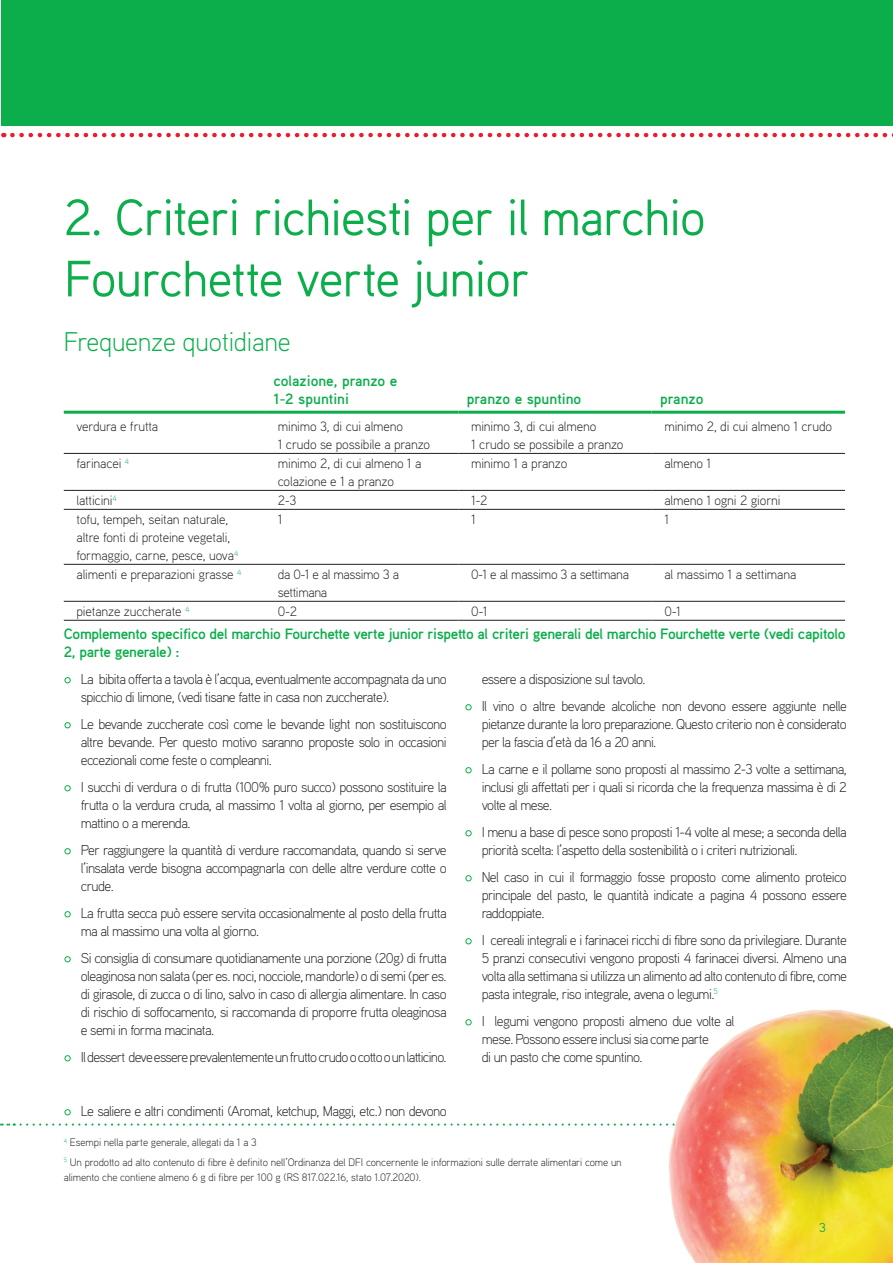
<style>
.page{position:relative;width:893px;height:1263px;background:#fff}
.page>*{position:absolute;margin:0;border:0;box-sizing:border-box;transform-origin:0 0}
.t1{font:51px/61.2px "Aaux Pro OT";letter-spacing:-.04em;color:#0cae4c}
.t2{font:300 27px "Aaux Pro OT";letter-spacing:-.01em;color:#0cae4c}
.t3{font:700 15px/18px "Aaux Pro OT";letter-spacing:-.025em;color:#0cae4c}
.t4{font:700 15px/18px "Aaux Pro OT";color:#0cae4c}
.t5{font:300 14.25px/18px "Aaux Pro OT";letter-spacing:-.04em;color:#231f20;text-align:justify}
.t6{font:300 13.5px/18px "Aaux Pro OT";letter-spacing:-.01em;color:#231f20}
.t7{font:13.05px "Aaux Pro OT";color:#0cae4c}
.t8{font:300 10.8px/19.2px "Aaux Pro OT";letter-spacing:-.01em;color:#231f20}
.s1{font-size:18px;color:#0cae4c}
</style>
<div class="page">
<svg style="left:0;top:1123px;width:662px;height:2px"></svg>
<img style="left:666px;top:1010px;width:227px;height:253px">
<svg style="left:12px;top:133px;width:881px;height:4px"></svg>
<div style="left:1px;top:0;width:892px;height:126px;background:#0cae4c"></div>
<hr style="left:64px;top:490px;width:201px;height:1px;background:#231f20">
<hr style="left:265px;top:490px;width:193px;height:1px;background:#231f20">
<hr style="left:458px;top:490px;width:194px;height:1px;background:#231f20">
<hr style="left:652px;top:490px;width:193px;height:1px;background:#231f20">
<hr style="left:64px;top:509px;width:201px;height:1px;background:#231f20">
<hr style="left:265px;top:509px;width:193px;height:1px;background:#231f20">
<hr style="left:458px;top:509px;width:194px;height:1px;background:#231f20">
<hr style="left:652px;top:509px;width:193px;height:1px;background:#231f20">
<hr style="left:64px;top:564px;width:201px;height:1px;background:#231f20">
<hr style="left:265px;top:564px;width:193px;height:1px;background:#231f20">
<hr style="left:458px;top:564px;width:194px;height:1px;background:#231f20">
<hr style="left:652px;top:564px;width:193px;height:1px;background:#231f20">
<hr style="left:64px;top:620px;width:201px;height:1px;background:#231f20">
<hr style="left:265px;top:620px;width:193px;height:1px;background:#231f20">
<hr style="left:458px;top:620px;width:194px;height:1px;background:#231f20">
<hr style="left:652px;top:620px;width:193px;height:1px;background:#231f20">
<hr style="left:64px;top:601px;width:201px;height:1px;background:#231f20">
<hr style="left:265px;top:601px;width:193px;height:1px;background:#231f20">
<hr style="left:458px;top:601px;width:194px;height:1px;background:#231f20">
<hr style="left:652px;top:601px;width:193px;height:1px;background:#231f20">
<hr style="left:64px;top:411px;width:201px;height:3px;background:#0cae4c">
<hr style="left:265px;top:411px;width:193px;height:3px;background:#0cae4c">
<hr style="left:458px;top:411px;width:194px;height:3px;background:#0cae4c">
<hr style="left:652px;top:411px;width:193px;height:3px;background:#0cae4c">
<hr style="left:64px;top:453px;width:201px;height:1px;background:#231f20">
<hr style="left:265px;top:453px;width:193px;height:1px;background:#231f20">
<hr style="left:458px;top:453px;width:194px;height:1px;background:#231f20">
<hr style="left:652px;top:453px;width:193px;height:1px;background:#231f20">
<h1 class="t1" style="left:64px;top:185px;width:644px">2. Criteri richiesti per il marchio<br>Fourchette verte junior</h1>
<h2 class="t2" style="left:64px;top:325px;width:228px">Frequenze quotidiane</h2>
<p class="t4" style="left:274px;top:371px;width:125px">colazione, pranzo e<br>1-2 spuntini</p>
<p class="t4" style="left:467px;top:389px;width:116px">pranzo e spuntino</p>
<p class="t3" style="left:660px;top:389px;width:45px">pranzo</p>
<p class="t6" style="left:77px;top:417px;width:83px">verdura e frutta</p>
<p class="t6" style="left:278px;top:417px;width:154px">minimo 3, di cui almeno<br>1 crudo se possibile a pranzo</p>
<p class="t6" style="left:471px;top:417px;width:154px">minimo 3, di cui almeno<br>1 crudo se possibile a pranzo</p>
<p class="t6" style="left:664px;top:417px;width:169px">minimo 2, di cui almeno 1 crudo</p>
<p class="t6" style="left:77px;top:454px;width:54px">farinacei <sup>4</sup></p>
<p class="t6" style="left:278px;top:454px;width:145px">minimo 2, di cui almeno 1 a colazione e 1 a pranzo</p>
<p class="t6" style="left:471px;top:454px;width:98px">minimo 1 a pranzo</p>
<p class="t6" style="left:664px;top:454px;width:48px">almeno 1</p>
<p class="t6" style="left:77px;top:491px;width:42px">latticini<sup>4</sup></p>
<p class="t6" style="left:278px;top:491px;width:20px">2-3</p>
<p class="t6" style="left:471px;top:491px;width:18px">1-2</p>
<p class="t6" style="left:664px;top:491px;width:118px">almeno 1 ogni 2 giorni</p>
<p class="t6" style="left:77px;top:510px;width:163px">tofu, tempeh, seitan naturale, altre fonti di proteine vegetali, formaggio, carne, pesce, uova<sup>4</sup></p>
<p class="t6" style="left:278px;top:510px;width:6px">1</p>
<p class="t6" style="left:471px;top:510px;width:6px">1</p>
<p class="t6" style="left:664px;top:510px;width:6px">1</p>
<p class="t6" style="left:77px;top:565px;width:166px">alimenti e preparazioni grasse <sup>4</sup></p>
<p class="t6" style="left:278px;top:565px;width:123px">da 0-1 e al massimo 3 a settimana</p>
<p class="t6" style="left:471px;top:565px;width:159px">0-1 e al massimo 3 a settimana</p>
<p class="t6" style="left:664px;top:565px;width:133px">al massimo 1 a settimana</p>
<p class="t6" style="left:77px;top:602px;width:114px">pietanze zuccherate <sup>4</sup></p>
<p class="t6" style="left:278px;top:602px;width:21px">0-2</p>
<p class="t6" style="left:471px;top:602px;width:18px">0-1</p>
<p class="t6" style="left:664px;top:602px;width:18px">0-1</p>
<p class="t3" style="left:64px;top:624px;width:783px">Complemento specifico del marchio Fourchette verte junior rispetto al criteri generali del marchio Fourchette verte (vedi capitolo<br>2, parte generale) :</p>
<p class="t5" style="left:81px;top:670px;width:367px;text-indent:-17px"><span class="s1">•</span> La bibita offerta a tavola è l’acqua, eventualmente accompagnata da uno spicchio di limone, (vedi tisane fatte in casa non zuccherate).</p>
<p class="t5" style="left:81px;top:715px;width:367px;text-indent:-17px"><span class="s1">•</span> Le bevande zuccherate così come le bevande light non sostituiscono altre bevande. Per questo motivo saranno proposte solo in occasioni eccezionali come feste o compleanni.</p>
<p class="t5" style="left:81px;top:778px;width:367px;text-indent:-17px"><span class="s1">•</span> I succhi di verdura o di frutta (100% puro succo) possono sostituire la frutta o la verdura cruda, al massimo 1 volta al giorno, per esempio al mattino o a merenda.</p>
<p class="t5" style="left:81px;top:841px;width:367px;text-indent:-17px"><span class="s1">•</span> Per raggiungere la quantità di verdure raccomandata, quando si serve l’insalata verde bisogna accompagnarla con delle altre verdure cotte o crude.</p>
<p class="t5" style="left:81px;top:904px;width:367px;text-indent:-17px"><span class="s1">•</span> La frutta secca può essere servita occasionalmente al posto della frutta ma al massimo una volta al giorno.</p>
<p class="t5" style="left:81px;top:949px;width:367px;text-indent:-17px"><span class="s1">•</span> Si consiglia di consumare quotidianamente una porzione (20g) di frutta oleaginosa non salata (per es. noci, nocciole, mandorle) o di semi (per es. di girasole, di zucca o di lino, salvo in caso di allergia alimentare. In caso di rischio di soffocamento, si raccomanda di proporre frutta oleaginosa e semi in forma macinata.</p>
<p class="t5" style="left:64px;top:1048px;width:384px"><span class="s1">•</span> Il dessert deve essere prevalentemente un frutto crudo o cotto o un latticino.</p>
<p class="t5" style="left:482px;top:670px;width:165px">essere a disposizione sul tavolo.</p>
<p class="t5" style="left:482px;top:697px;width:367px;text-indent:-17px"><span class="s1">•</span> Il vino o altre bevande alcoliche non devono essere aggiunte nelle pietanze durante la loro preparazione. Questo criterio non è considerato per la fascia d’età da 16 a 20 anni.</p>
<p class="t5" style="left:482px;top:760px;width:367px;text-indent:-17px"><span class="s1">•</span> La carne e il pollame sono proposti al massimo 2-3 volte a settimana, inclusi gli affettati per i quali si ricorda che la frequenza massima è di 2 volte al mese.</p>
<p class="t5" style="left:482px;top:823px;width:367px;text-indent:-17px"><span class="s1">•</span> I menu a base di pesce sono proposti 1-4 volte al mese; a seconda della priorità scelta: l’aspetto della sostenibilità o i criteri nutrizionali.</p>
<p class="t5" style="left:482px;top:868px;width:367px;text-indent:-17px"><span class="s1">•</span> Nel caso in cui il formaggio fosse proposto come alimento proteico principale del pasto, le quantità indicate a pagina 4 possono essere raddoppiate.</p>
<p class="t5" style="left:482px;top:931px;width:367px;text-indent:-17px"><span class="s1">•</span> I cereali integrali e i farinacei ricchi di fibre sono da privilegiare. Durante 5 pranzi consecutivi vengono proposti 4 farinacei diversi. Almeno una volta alla settimana si utilizza un alimento ad alto contenuto di fibre, come pasta integrale, riso integrale, avena o legumi.<sup>5</sup></p>
<p class="t5" style="left:482px;top:1012px;width:254px;text-align:left;text-indent:-17px"><span class="s1">•</span> I legumi vengono proposti almeno due volte al mese. Possono essere inclusi sia come parte<br>di un pasto che come spuntino.</p>
<p class="t5" style="left:64px;top:1102px;width:384px"><span class="s1">•</span> Le saliere e altri condimenti (Aromat, ketchup, Maggi, etc.) non devono</p>
<p class="t8" style="left:64px;top:1133px;width:559px"><sup>4</sup> Esempi nella parte generale, allegati da 1 a 3<br><sup>5</sup> Un prodotto ad alto contenuto di fibre è definito nell’Ordinanza del DFI concernente le informazioni sulle derrate alimentari come un</p>
<p class="t8" style="left:64px;top:1167px;width:359px">alimento che contiene almeno 6 g di fibre per 100 g (RS 817.022.16, stato 1.07.2020).</p>
<p class="t7" style="left:819px;top:1219px;width:8px">3</p>
</div>
